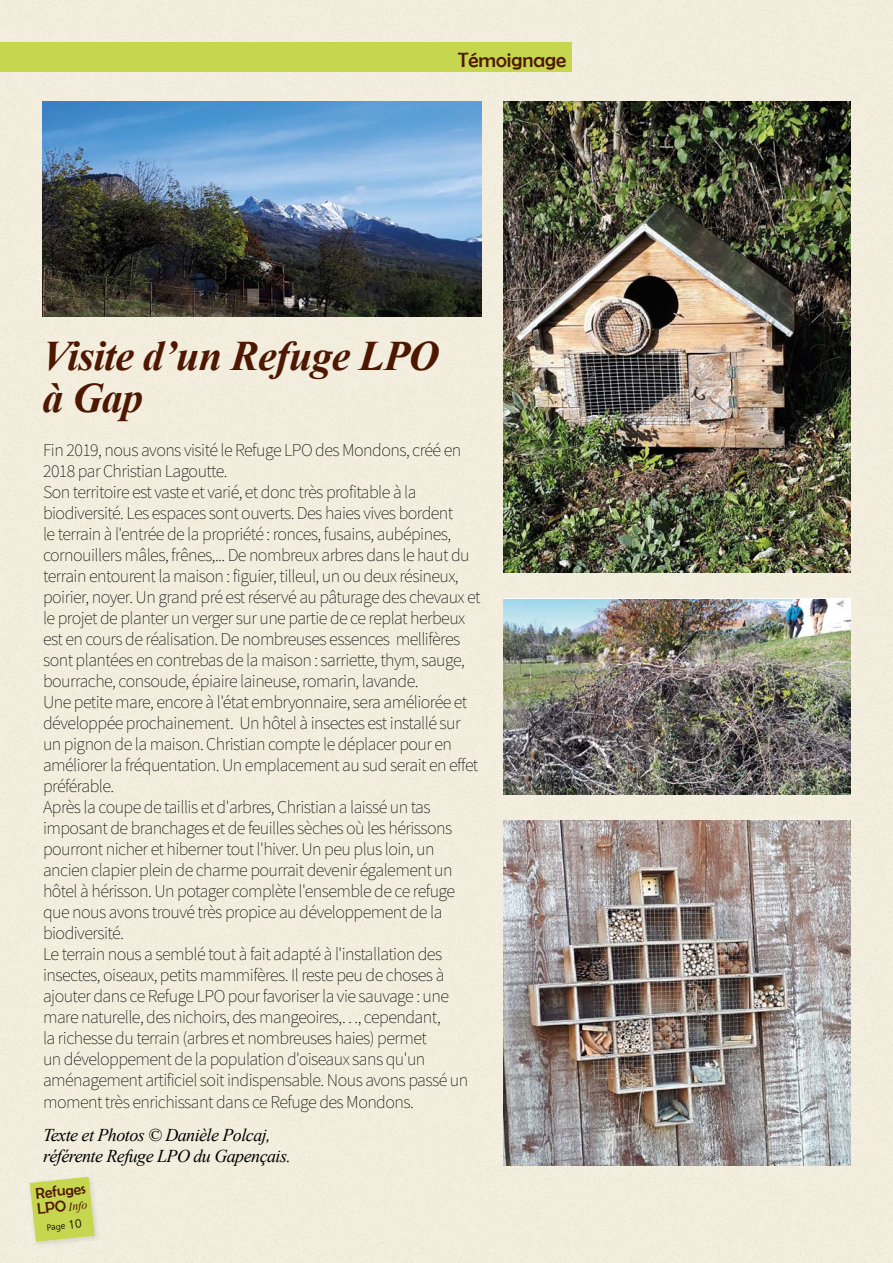
<style>
.page{position:relative;width:893px;height:1263px;background:#f2eddd}
.page>*{position:absolute;margin:0;border:0;box-sizing:border-box;transform-origin:0 0}
.t1{font:italic 700 42px/42px "Times New Roman";letter-spacing:-.02em;color:#4e1701}
.t2{font:21px "Berlin Sans FB";color:#4e1701}
.t3{font:200 18px/21px "Source Sans Pro";letter-spacing:-.03em;color:#000}
.t4{font:italic 18px/21px "Times New Roman";letter-spacing:-.03em;color:#000}
.t5{font:15.6px "Berlin Sans FB";color:#4e1701}
.t6{font:italic 11.7px "Times New Roman";color:#4e1701}
.t7{font:300 9px "Frutiger";color:#000}
.s1{font-family:"Berlin Sans FB";font-style:normal;font-size:15.6px}
.s2{font-size:12px}
</style>
<div class="page">
<img style="left:27px;top:1173px;width:74px;height:75px">
<svg style="left:30px;top:1177px;width:65px;height:65px;background:#ccd866"></svg>
<div style="left:0;top:43px;width:571px;height:29px;background:#c7d64f"></div>
<img style="left:43px;top:102px;width:439px;height:214px">
<img style="left:503px;top:102px;width:347px;height:471px">
<img style="left:503px;top:600px;width:347px;height:194px">
<img style="left:503px;top:820px;width:347px;height:345px">
<p class="t2" style="left:458px;top:48px;width:110px">Témoignage</p>
<h1 class="t1" style="left:43px;top:334px;width:398px">Visite d’un Refuge LPO à Gap</h1>
<p class="t3" style="left:43px;top:440px;width:439px">Fin 2019, nous avons visité le Refuge LPO des Mondons, créé en 2018 par Christian Lagoutte.<br>Son territoire est vaste et varié, et donc très profitable à la biodiversité. Les espaces sont ouverts. Des haies vives bordent<br>le terrain à l'entrée de la propriété : ronces, fusains, aubépines, cornouillers mâles, frênes,... De nombreux arbres dans le haut du terrain entourent la maison : figuier, tilleul, un ou deux résineux, poirier, noyer. Un grand pré est réservé au pâturage des chevaux et le projet de planter un verger sur une partie de ce replat herbeux est en cours de réalisation. De nombreuses essences mellifères sont plantées en contrebas de la maison : sarriette, thym, sauge, bourrache, consoude, épiaire laineuse, romarin, lavande.<br>Une petite mare, encore à l'état embryonnaire, sera améliorée et développée prochainement. Un hôtel à insectes est installé sur un pignon de la maison. Christian compte le déplacer pour en améliorer la fréquentation. Un emplacement au sud serait en effet préférable.<br>Après la coupe de taillis et d'arbres, Christian a laissé un tas imposant de branchages et de feuilles sèches où les hérissons pourront nicher et hiberner tout l'hiver. Un peu plus loin, un ancien clapier plein de charme pourrait devenir également un hôtel à hérisson. Un potager complète l'ensemble de ce refuge que nous avons trouvé très propice au développement de la biodiversité.<br>Le terrain nous a semblé tout à fait adapté à l'installation des insectes, oiseaux, petits mammifères. Il reste peu de choses à ajouter dans ce Refuge LPO pour favoriser la vie sauvage : une mare naturelle, des nichoirs, des mangeoires,…, cependant,<br>la richesse du terrain (arbres et nombreuses haies) permet<br>un développement de la population d'oiseaux sans qu'un aménagement artificiel soit indispensable. Nous avons passé un moment très enrichissant dans ce Refuge des Mondons.</p>
<p class="t4" style="left:43px;top:1124px;width:249px">Texte et Photos © Danièle Polcaj, référente Refuge LPO du Gapençais.</p>
<p class="t5" style="left:35px;top:1185px;width:52px;rotate:-6deg">Refuges</p>
<p class="t6" style="left:37px;top:1202px;width:51px;rotate:-6deg"><span class="s1">LPO</span> Info</p>
<p class="t7" style="left:46px;top:1223px;width:37px;rotate:-6deg">Page <span class="s2">10</span></p>
</div>
